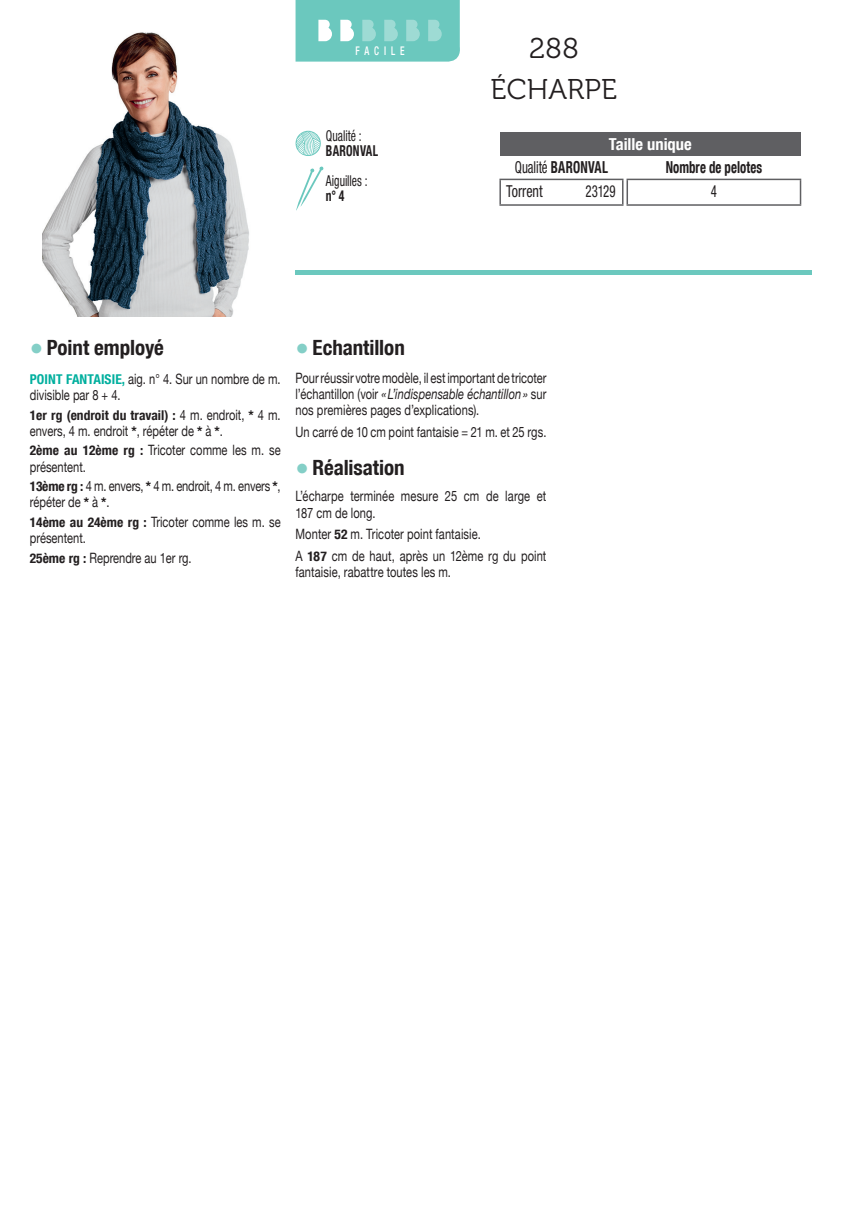
<style>
.page{position:relative;width:842px;height:1212px;background:#fff}
.page>*{position:absolute;margin:0;border:0;box-sizing:border-box;transform-origin:0 0}
.t1{font:28.5px/40.5px "Museo 300";letter-spacing:.005em;color:#231f20;text-align:center}
.t2{font:700 condensed 21px "Helvetica Neue";letter-spacing:-.005em;color:#231f20}
.t3{font:700 condensed 16.5px "Helvetica Neue";letter-spacing:.01em;color:#231f20;scale:.78 1}
.t4{font:700 condensed 16.5px "Helvetica Neue";color:#fff}
.t5{font:condensed 16.5px "Helvetica Neue LT Std";color:#231f20;scale:.85 1}
.t6{font:condensed 16.5px "Helvetica Neue LT Std";color:#231f20;scale:.78 1}
.t7{font:condensed 15px "Helvetica Neue LT Std";color:#231f20;scale:.78 1}
.t8{font:700 condensed 15px "Helvetica Neue";letter-spacing:.03em;color:#231f20;scale:.78 1}
.t9{font:14.25px/16.2px "Helvetica Neue";color:#231f20;scale:.78 1}
.t10{font:700 condensed 13.5px "Helvetica Neue";color:#231f20}
.t11{font:500 condensed 12px "Helvetica Neue LT Std";letter-spacing:.525em;color:#fff;scale:.78 1}
.s1{font-family:"Helvetica Neue LT Std";font-weight:400}
.s2{font-size:27px;color:#84cfc7}
.s3{font-weight:700;font-stretch:condensed;font-size:13.5px;color:#00af9e}
.s4{font-weight:400;font-stretch:normal;font-size:14.25px}
.s5{font-weight:700;font-stretch:condensed;font-size:13.5px}
.s6{font-style:italic}
</style>
<div class="page">
<svg style="left:296px;top:0;width:164px;height:62px"></svg>
<svg style="left:296px;top:166px;width:28px;height:44px"></svg>
<svg style="left:295px;top:131px;width:26px;height:25px"></svg>
<div style="left:296px;top:270px;width:516px;height:5px;background:#6bc8be"></div>
<div style="left:500px;top:132px;width:300px;height:24px;background:#5f5f62"></div>
<hr style="left:499px;top:179px;width:124px;height:1px;background:#5f5f62">
<hr style="left:499px;top:180px;width:2px;height:24px;background:#5f5f62">
<svg style="left:622px;top:180px;width:1px;height:24px"></svg>
<hr style="left:499px;top:204px;width:124px;height:2px;background:#5f5f62">
<hr style="left:626px;top:179px;width:175px;height:1px;background:#5f5f62">
<hr style="left:626px;top:204px;width:175px;height:2px;background:#5f5f62">
<hr style="left:626px;top:180px;width:2px;height:24px;background:#5f5f62">
<svg style="left:800px;top:180px;width:1px;height:24px"></svg>
<img style="left:42px;top:32px;width:207px;height:284px">
<p class="t11" style="left:356px;top:44px;width:64px">FACILE</p>
<h1 class="t1" style="left:491px;top:29px;width:128px">288<br>ÉCHARPE</h1>
<p class="t7" style="left:326px;top:127px;width:47px">Qualité :</p>
<p class="t8" style="left:326px;top:142px;width:69px">Baronval</p>
<p class="t4" style="left:609px;top:134px;width:85px">Taille unique</p>
<p class="t3" style="left:515px;top:158px;width:121px"><span class="s1">Qualité</span> Baronval</p>
<p class="t3" style="left:666px;top:158px;width:125px">Nombre de pelotes</p>
<p class="t5" style="left:506px;top:182px;width:44px">Torrent</p>
<p class="t6" style="left:585px;top:182px;width:40px">23129</p>
<p class="t6" style="left:711px;top:182px;width:9px">4</p>
<p class="t7" style="left:326px;top:172px;width:55px">Aiguilles :</p>
<p class="t8" style="left:326px;top:187px;width:25px">n° 4</p>
<h2 class="t2" style="left:30px;top:335px;width:136px"><span class="s2">•</span> Point employé</h2>
<p class="t9" style="left:30px;top:370px;width:323px"><span class="s3">Point fantaisie,</span> aig. n° 4. Sur un nombre de m. divisible par 8 + 4.</p>
<p class="t10" style="left:30px;top:407px;width:252px">1er rg (endroit du travail) : <span class="s4">4 m. endroit,</span> * <span class="s4">4 m.</span></p>
<p class="t9" style="left:30px;top:421px;width:323px;line-height:19.6px">envers, 4 m. endroit <span class="s5">*</span>, répéter de <span class="s5">*</span> à <span class="s5">*</span>.<br><span class="s5">2ème au 12ème rg :</span> Tricoter comme les m. se</p>
<p class="t9" style="left:30px;top:456px;width:323px;line-height:19.6px">présentent.<br><span class="s5">13ème rg :</span> 4 m. envers, <span class="s5">*</span> 4 m. endroit, 4 m. envers <span class="s5">*</span>,</p>
<p class="t9" style="left:30px;top:492px;width:323px;line-height:19.6px">répéter de <span class="s5">*</span> à <span class="s5">*</span>.<br><span class="s5">14ème au 24ème rg :</span> Tricoter comme les m. se</p>
<p class="t9" style="left:30px;top:528px;width:209px;line-height:19.6px">présentent.<br><span class="s5">25ème rg :</span> Reprendre au 1er rg.</p>
<h2 class="t2" style="left:296px;top:335px;width:111px"><span class="s2">•</span> Echantillon</h2>
<p class="t9" style="left:296px;top:369px;width:323px;text-align:justify">Pour réussir votre modèle, il est important de tricoter l’échantillon (voir <span class="s6">«L’indispensable échantillon»</span> sur nos premières pages d’explications).</p>
<p class="t9" style="left:296px;top:424px;width:323px">Un carré de 10 cm point fantaisie = 21 m. et 25 rgs.</p>
<h2 class="t2" style="left:296px;top:455px;width:111px"><span class="s2">•</span> Réalisation</h2>
<p class="t9" style="left:296px;top:488px;width:323px">L’écharpe terminée mesure 25 cm de large et<br>187 cm de long.</p>
<p class="t9" style="left:296px;top:523px;width:323px;line-height:21.8px">Monter <span class="s5">52</span> m. Tricoter point fantaisie.<br>A <span class="s5">187</span> cm de haut, après un 12ème rg du point</p>
<p class="t9" style="left:296px;top:564px;width:201px">fantaisie, rabattre toutes les m.</p>
</div>
